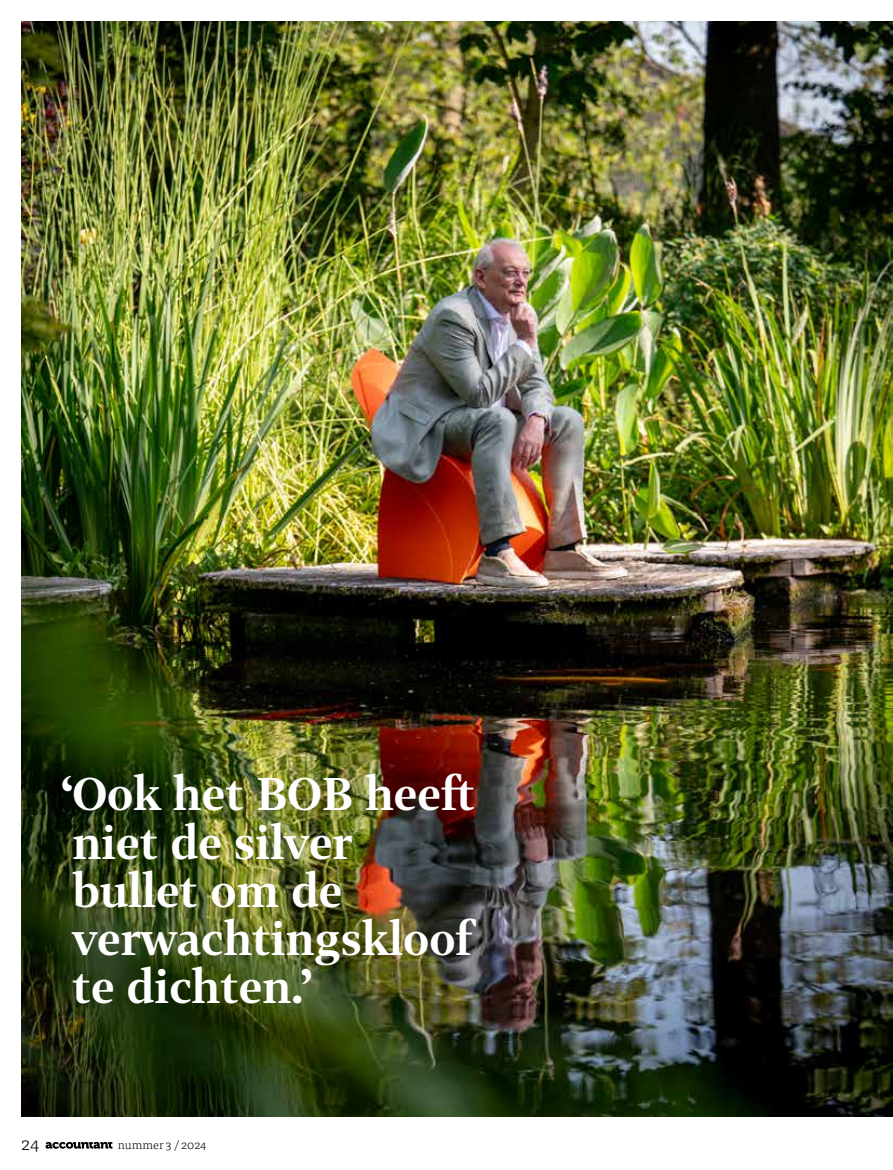
<style>
.page{position:relative;width:893px;height:1170px;background:#fff}
.page>*{position:absolute;margin:0;border:0;box-sizing:border-box;transform-origin:0 0}
.t1{font:700 45px/48px "Tabac G2";color:#fff}
.t2{font:300 18px "Tisa Pro";color:#000}
.t3{font:300 12px "Tisa Pro";color:#000}
</style>
<div class="page">
<svg style="left:45px;top:1141px;width:67px;height:7px"></svg>
<img style="left:21px;top:21px;width:872px;height:1095px">
<p class="t1" style="left:62px;top:768px;width:415px">‘Ook het BOB heeft niet de silver bullet om de verwachtingskloof te dichten.’</p>
<p class="t2" style="left:21px;top:1130px;width:20px">24</p>
<p class="t3" style="left:118px;top:1135px;width:90px">nummer 3 / 2024</p>
</div>
